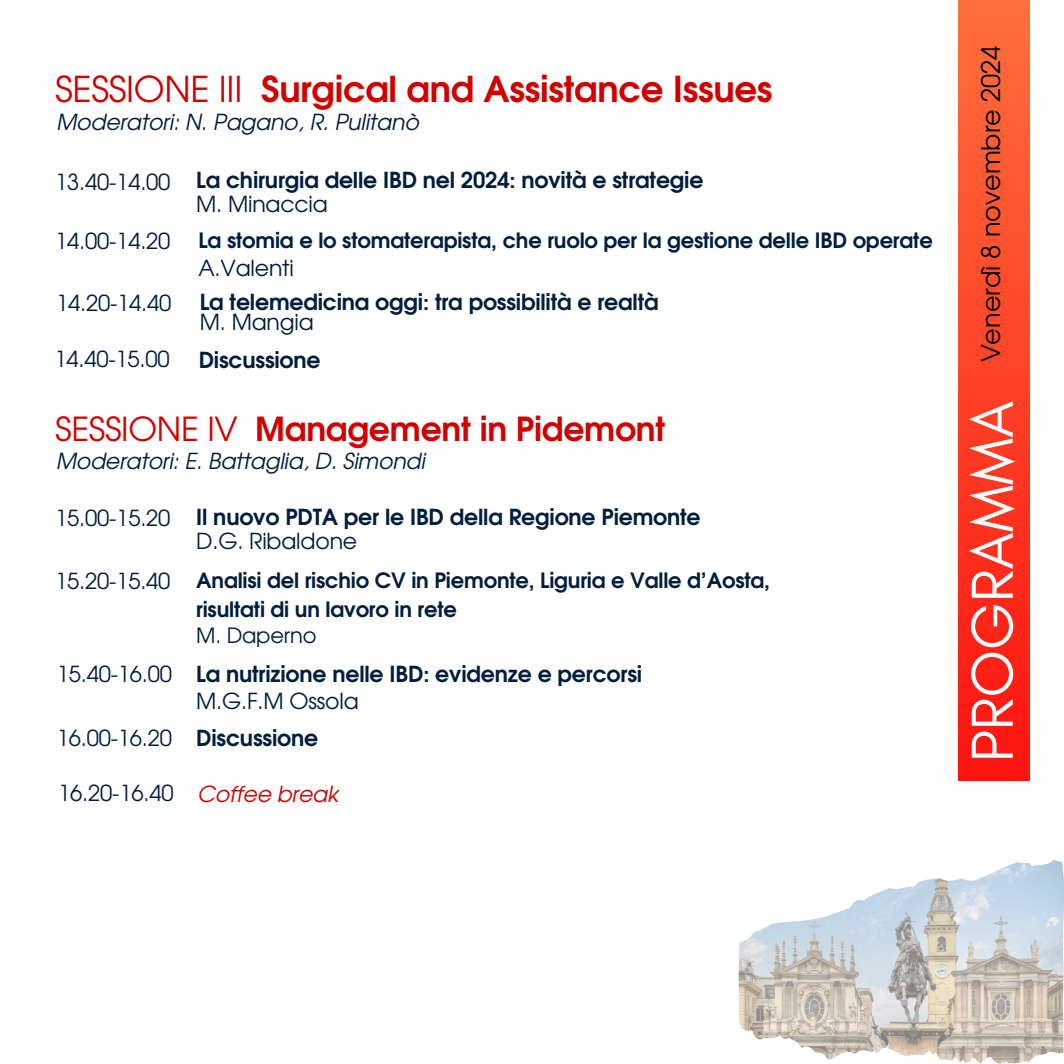
<style>
.page{position:relative;width:1064px;height:1064px;background:#fff}
.page>*{position:absolute;margin:0;border:0;box-sizing:border-box;transform-origin:0 0}
.t1{font:60.25px "Glacial Indifference";color:#fff}
.t2{font:700 35.5px "Te X Gyre Adventor";letter-spacing:-.01em;color:#d30000}
.t3{font:700 33px "Te X Gyre Adventor";letter-spacing:-.01em;color:#d30000}
.t4{font:25.5px "Te X Gyre Adventor";color:#000}
.t5{font:700 22px "Te X Gyre Adventor";letter-spacing:-.01em;color:#011e3e}
.t6{font:22px "Te X Gyre Adventor";letter-spacing:-.01em;color:#011e3e}
.t7{font:italic 22px "Te X Gyre Adventor";letter-spacing:-.01em;color:#011e3e}
.t8{font:italic 22px "Te X Gyre Adventor";letter-spacing:-.01em;color:#d30000}
.t9{font:700 21px "Te X Gyre Adventor";letter-spacing:-.01em;color:#011e3e}
.t10{font:21px "Te X Gyre Adventor";letter-spacing:-.01em;color:#011e3e}
.s1{font-weight:400}
</style>
<div class="page">
<img style="left:738px;top:860px;width:325px;height:203px">
<div style="left:958px;top:0;width:70px;height:780px;background:linear-gradient(to bottom,#ff6f3c,#ff1310)"></div>
<h2 class="t2" style="left:55px;top:58px;width:718px"><span class="s1">SESSIONE III</span> Surgical and Assistance Issues</h2>
<p class="t7" style="left:57px;top:104px;width:364px">Moderatori: N. Pagano, R. Pulitanò</p>
<p class="t6" style="left:55px;top:164px;width:117px">13.40-14.00</p>
<p class="t5" style="left:196px;top:161px;width:508px">La chirurgia delle IBD nel 2024: novità e strategie</p>
<p class="t6" style="left:196px;top:186px;width:133px">M. Minaccia</p>
<p class="t9" style="left:198px;top:222px;width:735px">La stomia e lo stomaterapista, che ruolo per la gestione delle IBD operate</p>
<p class="t6" style="left:198px;top:250px;width:97px">A.Valenti</p>
<p class="t6" style="left:55px;top:223px;width:117px">14.00-14.20</p>
<p class="t6" style="left:56px;top:285px;width:117px">14.20-14.40</p>
<p class="t6" style="left:54px;top:342px;width:117px">14.40-15.00</p>
<p class="t5" style="left:200px;top:282px;width:460px">La telemedicina oggi: tra possibilità e realtà</p>
<h4 class="t6" style="left:200px;top:304px;width:115px">M. Mangia</h4>
<p class="t5" style="left:199px;top:340px;width:123px">Discussione</p>
<h2 class="t3" style="left:55px;top:400px;width:611px"><span class="s1">SESSIONE IV</span> Management in Pidemont</h2>
<p class="t7" style="left:56px;top:443px;width:370px">Moderatori: E. Battaglia, D. Simondi</p>
<p class="t6" style="left:55px;top:500px;width:117px">15.00-15.20</p>
<p class="t5" style="left:196px;top:498px;width:506px">Il nuovo PDTA per le IBD della Regione Piemonte</p>
<p class="t6" style="left:196px;top:523px;width:162px">D.G. Ribaldone</p>
<p class="t6" style="left:55px;top:563px;width:117px">15.20-15.40</p>
<p class="t9" style="left:196px;top:562px;width:575px">Analisi del rischio CV in Piemonte, Liguria e Valle d’Aosta,</p>
<p class="t9" style="left:196px;top:590px;width:262px">risultati di un lavoro in rete</p>
<p class="t10" style="left:196px;top:618px;width:122px">M. Daperno</p>
<p class="t6" style="left:57px;top:656px;width:117px">15.40-16.00</p>
<p class="t5" style="left:196px;top:654px;width:447px">La nutrizione nelle IBD: evidenze e percorsi</p>
<p class="t6" style="left:196px;top:683px;width:164px">M.G.F.M Ossola</p>
<p class="t6" style="left:57px;top:720px;width:117px">16.00-16.20</p>
<p class="t5" style="left:196px;top:719px;width:123px">Discussione</p>
<h4 class="t6" style="left:58px;top:775px;width:117px">16.20-16.40</h4>
<p class="t8" style="left:198px;top:776px;width:142px">Coffee break</p>
<h1 class="t4" style="left:970px;top:362px;width:318px;rotate:-90deg">Venerdì 8 novembre 2024</h1>
<h3 class="t1" style="left:955px;top:762px;width:363px;rotate:-90deg">PROGRAMMA</h3>
</div>
